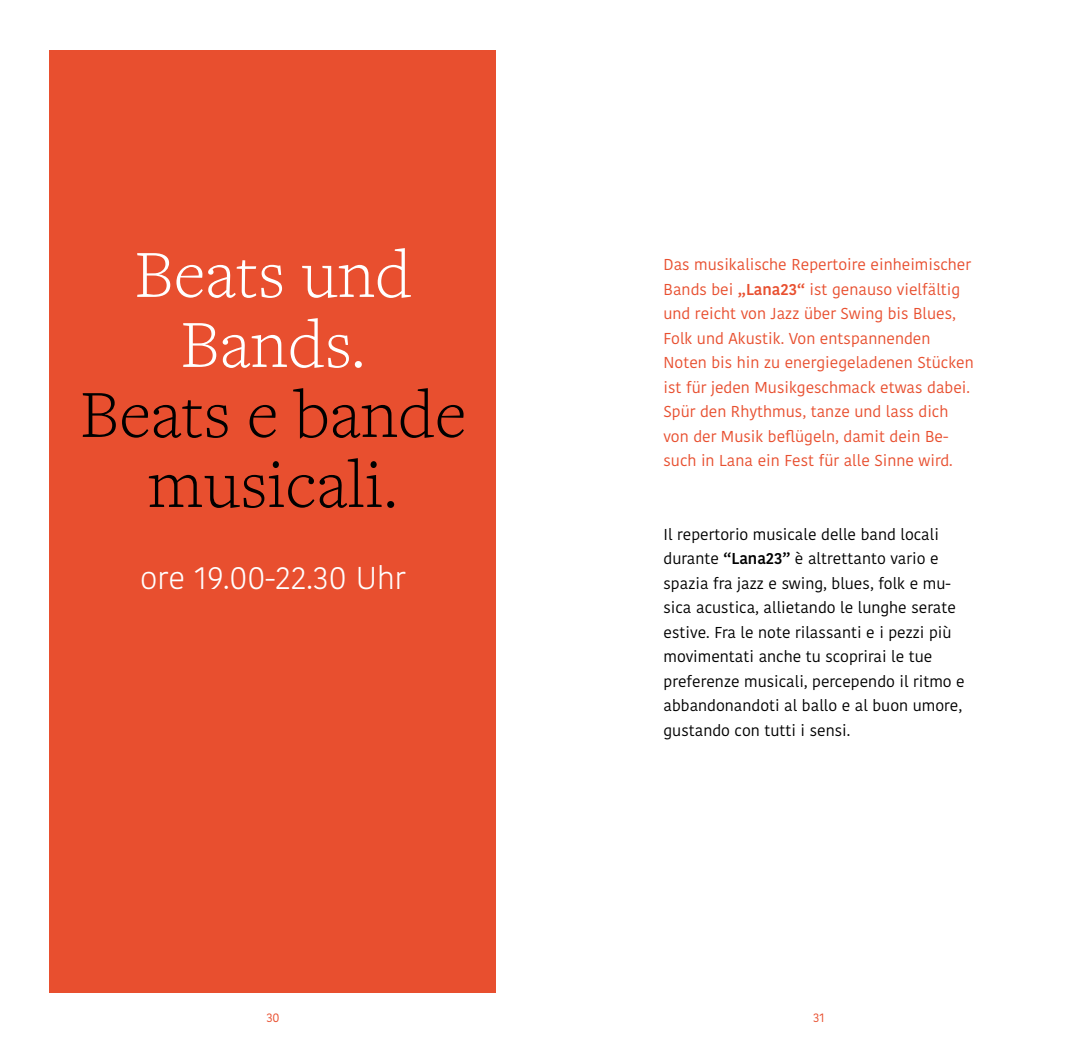
<style>
.page{position:relative;width:1092px;height:1042px;background:#fff}
.page>*{position:absolute;margin:0;border:0;box-sizing:border-box;transform-origin:0 0}
.t1{font:300 70px/70px "Freight Text Pro";color:#000;text-align:center}
.t2{font:300 70px/70px "Freight Text Pro";color:#fff;text-align:center}
.t3{font:300 31.5px "Kohinoor Devanagari";color:#fff}
.t4{font:15.75px/24.5px "Kohinoor Devanagari";color:#e84f2f}
.t5{font:15.75px/24.5px "Kohinoor Devanagari";color:#000}
.t6{font:12.25px "Kohinoor Devanagari";color:#e84f2f}
.s1{font-weight:600}
</style>
<div class="page">
<div style="left:50px;top:50px;width:446px;height:942px;background:#e84f2f"></div>
<h1 class="t2" style="left:134px;top:237px;width:279px">Beats und<br>Bands.</h1>
<h1 class="t1" style="left:80px;top:377px;width:388px">Beats e bande musicali.</h1>
<h2 class="t3" style="left:140px;top:559px;width:267px">ore 19.00-22.30 Uhr</h2>
<p class="t4" style="left:663px;top:252px;width:312px">Das musikalische Repertoire einheimischer Bands bei <span class="s1">„Lana23“</span> ist genauso vielfältig und reicht von Jazz über Swing bis Blues, Folk und Akustik. Von entspannenden Noten bis hin zu energiegeladenen Stücken ist für jeden Musikgeschmack etwas dabei.<br>Spür den Rhythmus, tanze und lass dich von der Musik beflügeln, damit dein Be&shy;such in Lana ein Fest für alle Sinne wird.</p>
<p class="t5" style="left:663px;top:522px;width:303px">Il repertorio musicale delle band locali durante <span class="s1">“Lana23”</span> è altrettanto vario e spazia fra jazz e swing, blues, folk e mu&shy;sica acustica, allietando le lunghe serate estive. Fra le note rilassanti e i pezzi più movimentati anche tu scoprirai le tue preferenze musicali, percependo il ritmo e abbandonandoti al ballo e al buon umore, gustando con tutti i sensi.</p>
<p class="t6" style="left:266px;top:1010px;width:15px">30</p>
<p class="t6" style="left:813px;top:1010px;width:13px">31</p>
</div>
